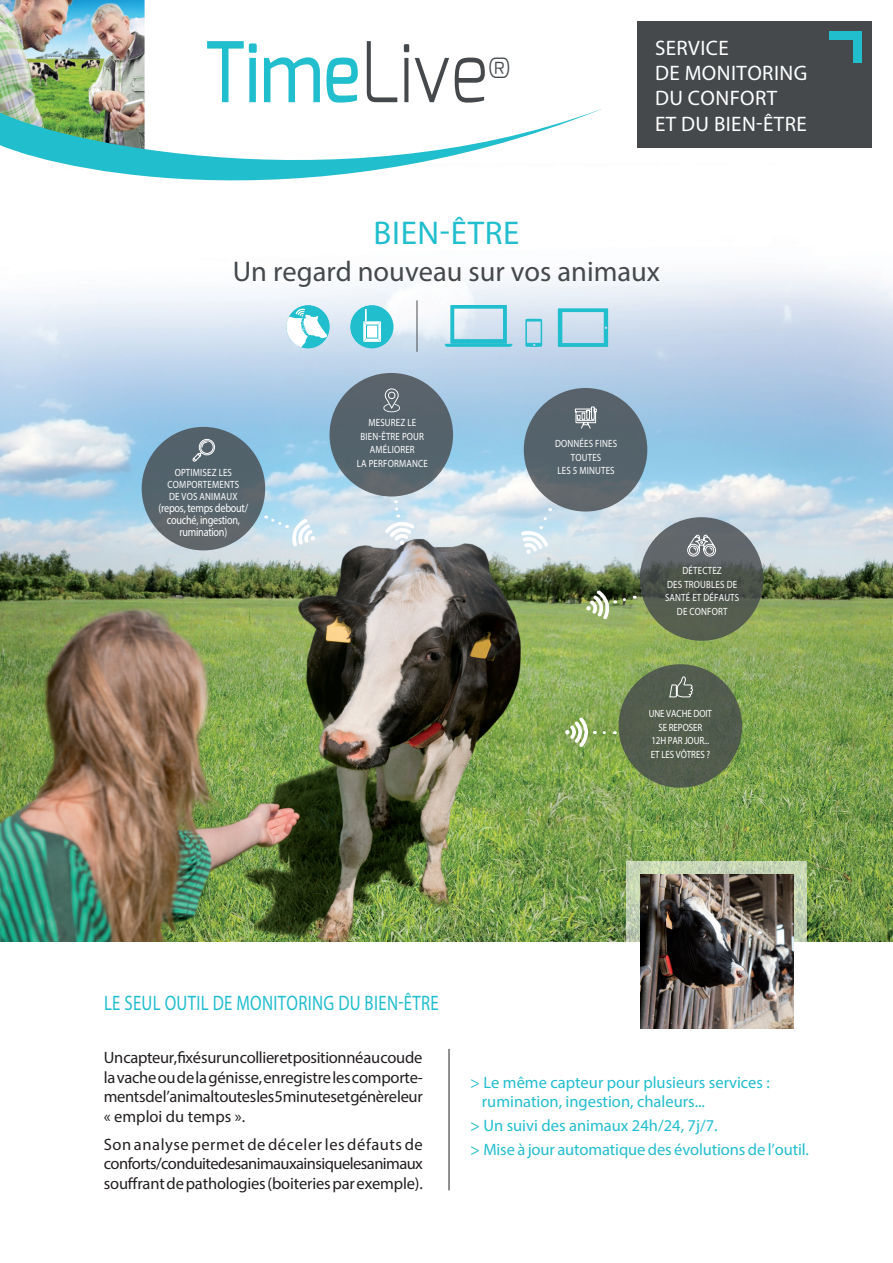
<style>
.page{position:relative;width:893px;height:1263px;background:#fff}
.page>*{position:absolute;margin:0;border:0;box-sizing:border-box;transform-origin:0 0}
.t1{font:500 83.4px "Exo";color:#21bece;scale:.85 1}
.t2{font:33px "Myriad Pro";letter-spacing:.02em;color:#21bece}
.t3{font:28.5px "Myriad Pro";color:#45494c}
.t4{font:300 27.9px "Exo";color:#45494c}
.t5{font:21px "Myriad Pro";letter-spacing:.02em;color:#fff}
.t6{font:21px "Myriad Pro";letter-spacing:.02em;color:#21bece;scale:.8 1}
.t7{font:16.5px/19.5px "Myriad Pro";letter-spacing:-.01em;color:#231f20;text-align:justify}
.t8{font:16.5px/19.5px "Myriad Pro";color:#21bece}
.t9{font:12px "Myriad Pro";letter-spacing:-.025em;color:#fff;scale:.85 1}
.t10{font:10.5px/13.5px "Myriad Pro";letter-spacing:.02em;color:#fff;scale:.85 1}
.t11{font:10.5px "Myriad Pro";letter-spacing:-.005em;color:#fff;scale:.85 1}
.s1{font-weight:300;color:#45494c}
</style>
<div class="page">
<img style="left:0;top:273px;width:893px;height:669px">
<div style="left:637px;top:21px;width:235px;height:127px;background:#45494c"></div>
<div style="left:142px;top:427px;width:123px;height:123px;background:linear-gradient(to right,#56636b,#58656c);border-radius:50%"></div>
<div style="left:524px;top:388px;width:123px;height:123px;background:linear-gradient(to right,#59656c,#56636b);border-radius:50%"></div>
<div style="left:330px;top:373px;width:123px;height:123px;background:#55636b;border-radius:50%"></div>
<svg style="left:383px;top:388px;width:17px;height:24px"></svg>
<svg style="left:627px;top:861px;width:180px;height:168px"></svg>
<img style="left:641px;top:875px;width:153px;height:154px">
<svg style="left:192px;top:439px;width:23px;height:23px"></svg>
<svg style="left:640px;top:517px;width:123px;height:124px;background:#545b55"></svg>
<svg style="left:687px;top:534px;width:29px;height:23px"></svg>
<svg style="left:575px;top:406px;width:22px;height:23px"></svg>
<div style="left:619px;top:664px;width:123px;height:124px;background:#525c4c;border-radius:50%"></div>
<svg style="left:669px;top:676px;width:24px;height:22px"></svg>
<hr style="left:449px;top:1049px;width:1px;height:141px;background:#231f20">
<div style="left:830px;top:31px;width:31px;height:9px;background:#21bece"></div>
<div style="left:853px;top:31px;width:9px;height:32px;background:#21bece"></div>
<svg style="left:445px;top:305px;width:67px;height:42px;background:#9fd9e6"></svg>
<svg style="left:525px;top:319px;width:17px;height:28px"></svg>
<svg style="left:558px;top:308px;width:50px;height:39px;background:#96d3e3"></svg>
<svg style="left:350px;top:305px;width:43px;height:43px"></svg>
<svg style="left:286px;top:305px;width:44px;height:43px"></svg>
<hr style="left:417px;top:300px;width:1px;height:52px;background:#45494c">
<svg style="left:266px;top:515px;width:49px;height:32px"></svg>
<svg style="left:333px;top:542px;width:9px;height:14px"></svg>
<svg style="left:594px;top:731px;width:10px;height:3px"></svg>
<svg style="left:565px;top:717px;width:23px;height:30px"></svg>
<img style="left:0;top:0;width:145px;height:105px">
<svg style="left:0;top:105px;width:601px;height:76px"></svg>
<svg style="left:586px;top:590px;width:42px;height:29px"></svg>
<svg style="left:561px;top:607px;width:6px;height:16px"></svg>
<svg style="left:521px;top:508px;width:30px;height:46px"></svg>
<svg style="left:509px;top:571px;width:15px;height:10px"></svg>
<svg style="left:385px;top:500px;width:30px;height:45px"></svg>
<svg style="left:399px;top:565px;width:16px;height:3px"></svg>
<p class="t1" style="left:204px;top:19px;width:335px">Time<span class="s1">Live</span></p>
<p class="t4" style="left:488px;top:50px;width:25px">®</p>
<p class="t5" style="left:655px;top:35px;width:75px">SERVICE</p>
<p class="t5" style="left:655px;top:60px;width:154px">DE MONITORING</p>
<p class="t5" style="left:655px;top:85px;width:124px">DU CONFORT</p>
<p class="t5" style="left:655px;top:111px;width:153px">ET DU BIEN-ÊTRE</p>
<p class="t2" style="left:374px;top:212px;width:147px">BIEN-ÊTRE</p>
<p class="t3" style="left:233px;top:254px;width:429px">Un regard nouveau sur vos animaux</p>
<p class="t10" style="left:368px;top:416px;width:58px">MESUREZ LE</p>
<p class="t10" style="left:361px;top:429px;width:76px">BIEN-ÊTRE POUR</p>
<p class="t10" style="left:370px;top:443px;width:54px">AMÉLIORER</p>
<p class="t10" style="left:357px;top:456px;width:85px">LA PERFORMANCE</p>
<p class="t10" style="left:555px;top:437px;width:74px">DONNÉES FINES</p>
<p class="t10" style="left:571px;top:450px;width:37px">TOUTES</p>
<p class="t10" style="left:175px;top:466px;width:69px">OPTIMISEZ LES</p>
<p class="t10" style="left:557px;top:464px;width:69px">LES 5 MINUTES</p>
<p class="t10" style="left:168px;top:478px;width:86px">COMPORTEMENTS</p>
<p class="t10" style="left:169px;top:490px;width:82px">DE VOS ANIMAUX</p>
<p class="t9" style="left:158px;top:501px;width:107px">(repos, temps debout/</p>
<p class="t9" style="left:167px;top:513px;width:88px">couché, ingestion,</p>
<p class="t9" style="left:179px;top:525px;width:58px">rumination)</p>
<p class="t10" style="left:682px;top:564px;width:48px">DÉTECTEZ</p>
<p class="t10" style="left:665px;top:577px;width:89px">DES TROUBLES DE<br>SANTÉ ET DÉFAUTS</p>
<p class="t10" style="left:677px;top:604px;width:61px">DE CONFORT</p>
<p class="t11" style="left:649px;top:707px;width:76px">UNE VACHE DOIT</p>
<p class="t11" style="left:658px;top:720px;width:53px">SE REPOSER</p>
<p class="t11" style="left:652px;top:734px;width:69px">12H PAR JOUR...</p>
<p class="t11" style="left:651px;top:747px;width:71px">ET LES VÔTRES ?</p>
<p class="t6" style="left:104px;top:990px;width:420px">LE SEUL OUTIL DE MONITORING DU BIEN-ÊTRE</p>
<p class="t7" style="left:104px;top:1047px;width:320px">Un capteur, fixé sur un collier et positionné au cou de la vache ou de la génisse, enregistre les comporte&shy;ments de l’animal toutes les 5 minutes et génère leur « emploi du temps ».</p>
<p class="t7" style="left:104px;top:1134px;width:321px">Son analyse permet de déceler les défauts de conforts/conduite des animaux ainsi que les animaux souffrant de pathologies (boiteries par exemple).</p>
<p class="t8" style="left:482px;top:1072px;width:290px;text-indent:-12px">&gt; Le même capteur pour plusieurs services : rumination, ingestion, chaleurs...</p>
<p class="t8" style="left:470px;top:1115px;width:249px">&gt; Un suivi des animaux 24h/24, 7j/7.</p>
<p class="t8" style="left:470px;top:1139px;width:341px">&gt; Mise à jour automatique des évolutions de l’outil.</p>
</div>
